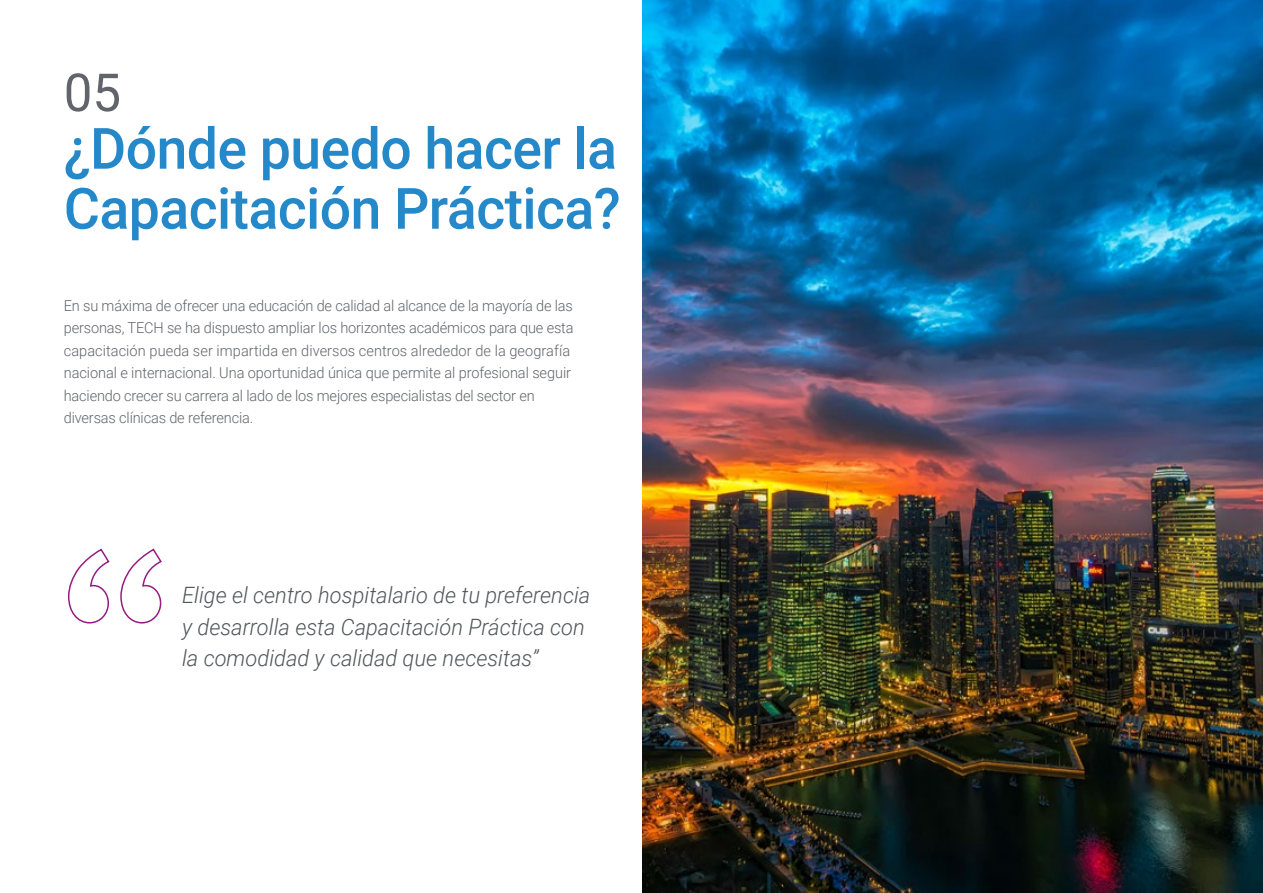
<style>
.page{position:relative;width:1263px;height:893px;background:#fff}
.page>*{position:absolute;margin:0;border:0;box-sizing:border-box;transform-origin:0 0}
.t1{font:500 57px/60px "Roboto";letter-spacing:-.01em;color:#2488c9}
.t2{font:52.5px "Roboto";color:#61646a}
.t3{font:italic 300 22.5px/31.5px "Roboto";color:#52555b}
.t4{font:300 15px/22.5px "Roboto";letter-spacing:-.01em;color:#61646a}
</style>
<div class="page">
<svg style="left:68px;top:548px;width:94px;height:76px"></svg>
<img style="left:642px;top:0;width:621px;height:893px">
<h2 class="t2" style="left:64px;top:56px;width:59px">05</h2>
<h1 class="t1" style="left:64px;top:116px;width:558px">¿Dónde puedo hacer la<br>Capacitación Práctica?</h1>
<p class="t4" style="left:64px;top:293px;width:511px">En su máxima de ofrecer una educación de calidad al alcance de la mayoría de las personas, TECH se ha dispuesto ampliar los horizontes académicos para que esta capacitación pueda ser impartida en diversos centros alrededor de la geografía nacional e internacional. Una oportunidad única que permite al profesional seguir haciendo crecer su carrera al lado de los mejores especialistas del sector en diversas clínicas de referencia.</p>
<h3 class="t3" style="left:182px;top:578px;width:410px">Elige el centro hospitalario de tu preferencia y desarrolla esta Capacitación Práctica con la comodidad y calidad que necesitas”</h3>
</div>
